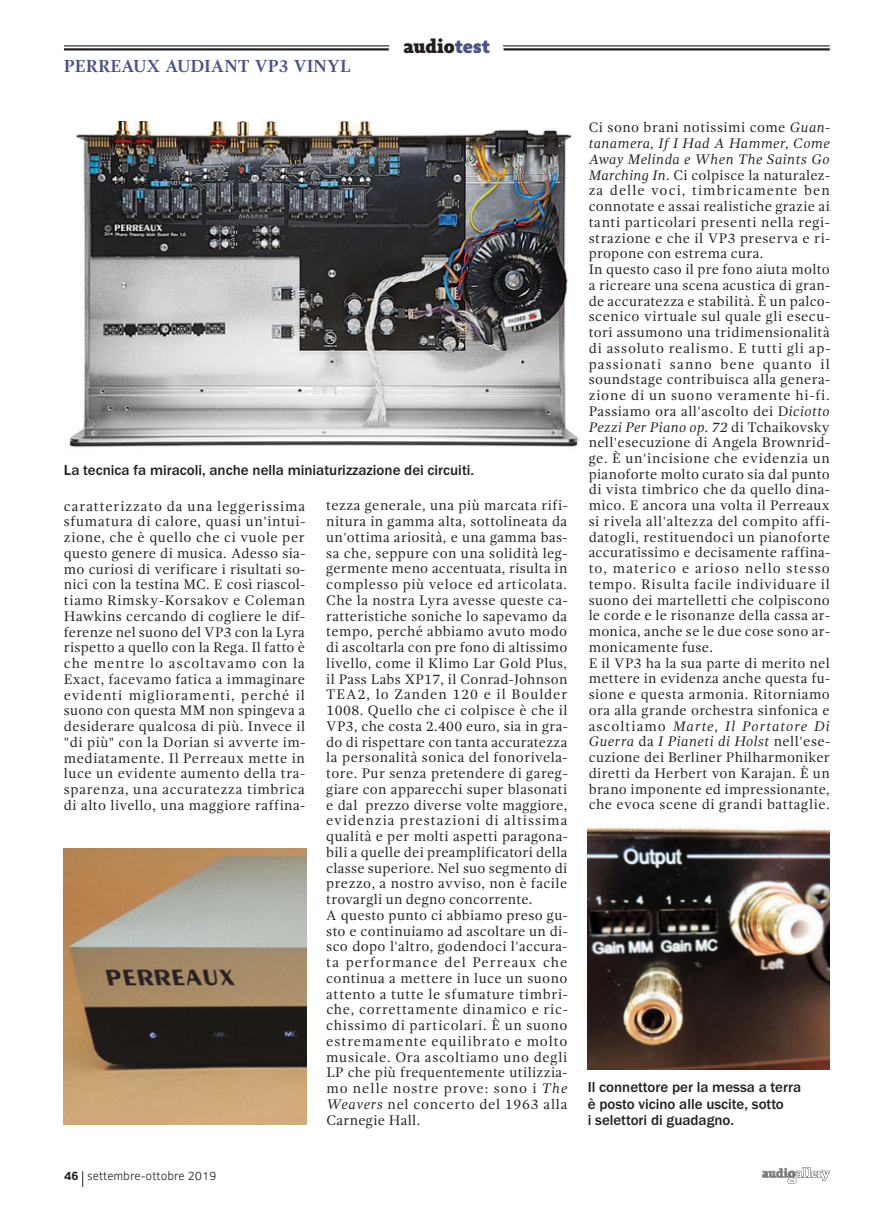
<style>
.page{position:relative;width:895px;height:1215px;background:#fff}
.page>*{position:absolute;margin:0;border:0;box-sizing:border-box;transform-origin:0 0}
.t1{font:800 19.5px "Adagio Slab";color:#231f20}
.t2{font:700 18px "Gandhi Serif";color:#4b5189}
.t3{font:500 15px/16.5px "Franklin Gothic";color:#231f20}
.t4{font:14.25px/15.8px "Gandhi Serif";letter-spacing:.025em;color:#231f20}
.t5{font:300 12px "Clear Sans";color:#231f20}
.t6{font:700 12px "Clear Sans";color:#231f20}
.s1{color:#4b5189}
.s2{font-style:italic}
</style>
<div class="page">
<svg style="left:82px;top:1171px;width:1px;height:16px"></svg>
<hr style="left:64px;top:48px;width:765px;height:3px;background:#231f20">
<hr style="left:64px;top:45px;width:765px;height:1px;background:#231f20">
<div style="left:388px;top:37px;width:115px;height:25px;background:#fff;border-radius:13px"></div>
<svg style="left:762px;top:1167px;width:67px;height:17px"></svg>
<img style="left:69px;top:122px;width:509px;height:326px">
<img style="left:587px;top:827px;width:242px;height:243px">
<img style="left:64px;top:848px;width:242px;height:277px">
<p class="t2" style="left:64px;top:59px;width:288px">PERREAUX AUDIANT VP3 VINYL</p>
<h1 class="t1" style="left:403px;top:33px;width:88px">audio<span class="s1">test</span></h1>
<p class="t3" style="left:64px;top:461px;width:411px">La tecnica fa miracoli, anche nella miniaturizzazione dei circuiti.</p>
<p class="t4" style="left:64px;top:499px;width:243px;text-align:justify">caratterizzato da una leggerissima sfumatura di calore, quasi un'intui&shy;zione, che è quello che ci vuole per questo genere di musica. Adesso sia&shy;mo curiosi di verificare i risultati so&shy;nici con la testina MC. E così riascol&shy;tiamo Rimsky-Korsakov e Coleman Hawkins cercando di cogliere le dif&shy;ferenze nel suono del VP3 con la Lyra rispetto a quello con la Rega. Il fatto è che mentre lo ascoltavamo con la Exact, facevamo fatica a immaginare evidenti miglioramenti, perché il suono con questa MM non spingeva a desiderare qualcosa di più. Invece il "di più" con la Dorian si avverte im&shy;mediatamente. Il Perreaux mette in luce un evidente aumento della tra&shy;sparenza, una accuratezza timbrica di alto livello, una maggiore raffina-</p>
<p class="t4" style="left:326px;top:499px;width:243px">tezza generale, una più marcata rifi&shy;nitura in gamma alta, sottolineata da un'ottima ariosità, e una gamma bas&shy;sa che, seppure con una solidità leg&shy;germente meno accentuata, risulta in complesso più veloce ed articolata.<br>Che la nostra Lyra avesse queste ca&shy;ratteristiche soniche lo sapevamo da tempo, perché abbiamo avuto modo di ascoltarla con pre fono di altissimo livello, come il Klimo Lar Gold Plus, il Pass Labs XP17, il Conrad-Johnson TEA2, lo Zanden 120 e il Boulder 1008. Quello che ci colpisce è che il VP3, che costa 2.400 euro, sia in gra&shy;do di rispettare con tanta accuratezza la personalità sonica del fonorivela&shy;tore. Pur senza pretendere di gareg&shy;giare con apparecchi super blasonati e dal prezzo diverse volte maggiore, evidenzia prestazioni di altissima qualità e per molti aspetti paragona&shy;bili a quelle dei preamplificatori della classe superiore. Nel suo segmento di prezzo, a nostro avviso, non è facile trovargli un degno concorrente.<br>A questo punto ci abbiamo preso gu&shy;sto e continuiamo ad ascoltare un di&shy;sco dopo l'altro, godendoci l'accura&shy;ta performance del Perreaux che continua a mettere in luce un suono attento a tutte le sfumature timbri&shy;che, correttamente dinamico e ric&shy;chissimo di particolari. È un suono estremamente equilibrato e molto musicale. Ora ascoltiamo uno degli LP che più frequentemente utilizzia&shy;mo nelle nostre prove: sono i <span class="s2">The Weavers</span> nel concerto del 1963 alla Carnegie Hall.</p>
<p class="t6" style="left:64px;top:1169px;width:16px">46</p>
<p class="t5" style="left:87px;top:1169px;width:131px">settembre-ottobre 2019</p>
<p class="t4" style="left:588px;top:121px;width:243px">Ci sono brani notissimi come <span class="s2">Guan&shy;tanamera, If I Had A Hammer, Come Away Melinda e When The Saints Go Marching In</span>. Ci colpisce la naturalez&shy;za delle voci, timbricamente ben connotate e assai realistiche grazie ai tanti particolari presenti nella regi&shy;strazione e che il VP3 preserva e ri&shy;propone con estrema cura.<br>In questo caso il pre fono aiuta molto a ricreare una scena acustica di gran&shy;de accuratezza e stabilità. È un palco&shy;scenico virtuale sul quale gli esecu&shy;tori assumono una tridimensionalità di assoluto realismo. E tutti gli ap&shy;passionati sanno bene quanto il soundstage contribuisca alla genera&shy;zione di un suono veramente hi-fi.<br>Passiamo ora all'ascolto dei D<span class="s2">iciotto Pezzi Per Piano op. 72</span> di Tchaikovsky nell'esecuzione di Angela Brownrid&shy;ge. È un'incisione che evidenzia un pianoforte molto curato sia dal punto di vista timbrico che da quello dina&shy;mico. E ancora una volta il Perreaux si rivela all'altezza del compito affi&shy;datogli, restituendoci un pianoforte accuratissimo e decisamente raffina&shy;to, materico e arioso nello stesso tempo. Risulta facile individuare il suono dei martelletti che colpiscono le corde e le risonanze della cassa ar&shy;monica, anche se le due cose sono ar&shy;monicamente fuse.<br>E il VP3 ha la sua parte di merito nel mettere in evidenza anche questa fu&shy;sione e questa armonia. Ritorniamo ora alla grande orchestra sinfonica e ascoltiamo <span class="s2">Marte, Il Portatore Di Guerra</span> da <span class="s2">I Pianeti di Holst</span> nell'ese&shy;cuzione dei Berliner Philharmoniker diretti da Herbert von Karajan. È un brano imponente ed impressionante, che evoca scene di grandi battaglie.</p>
<p class="t3" style="left:587px;top:1079px;width:215px">Il connettore per la messa a terra è posto vicino alle uscite, sotto<br>i selettori di guadagno.</p>
</div>
